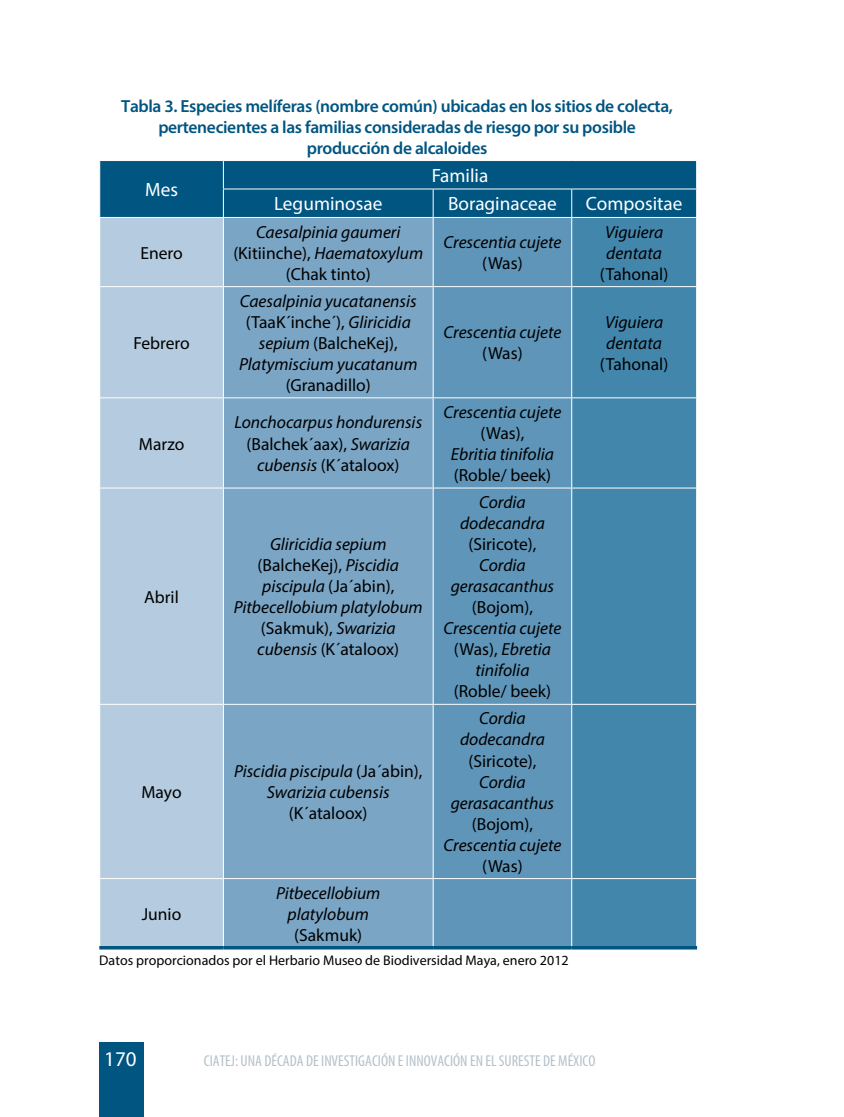
<style>
.page{position:relative;width:844px;height:1117px;background:#fff}
.page>*{position:absolute;margin:0;border:0;box-sizing:border-box;transform-origin:0 0}
.t1{font:21px "Myriad Pro";color:#fff}
.t2{font:19.25px "Myriad Pro";color:#fff}
.t3{font:italic 17.5px/21px "Myriad Pro";color:#000;text-align:center}
.t4{font:17.5px "Myriad Pro";color:#000}
.t5{font:600 17.5px/21px "Myriad Pro";letter-spacing:-.02em;color:#005581;text-align:center}
.t6{font:condensed 15.75px "Myriad Pro";color:#b5c1c9}
.t7{font:14px "Myriad Pro";color:#000}
.s1{font-style:normal}
</style>
<div class="page">
<div style="left:99px;top:1042px;width:45px;height:74px;background:#005581"></div>
<div style="left:100px;top:218px;width:123px;height:727px;background:#b5cbdf"></div>
<div style="left:224px;top:218px;width:208px;height:727px;background:#7aa5c5"></div>
<div style="left:433px;top:218px;width:138px;height:727px;background:#5f95b8"></div>
<div style="left:572px;top:218px;width:124px;height:727px;background:#4386ac"></div>
<svg style="left:99px;top:160px;width:598px;height:57px;background:#0a5b86"></svg>
<hr style="left:99px;top:286px;width:124px;height:1px;background:#fff">
<hr style="left:223px;top:286px;width:210px;height:1px;background:#fff">
<hr style="left:433px;top:286px;width:138px;height:1px;background:#fff">
<hr style="left:571px;top:286px;width:126px;height:1px;background:#fff">
<hr style="left:99px;top:397px;width:124px;height:1px;background:#fff">
<hr style="left:223px;top:397px;width:210px;height:1px;background:#fff">
<hr style="left:433px;top:397px;width:138px;height:1px;background:#fff">
<hr style="left:571px;top:397px;width:126px;height:1px;background:#fff">
<hr style="left:99px;top:487px;width:124px;height:1px;background:#fff">
<hr style="left:223px;top:487px;width:210px;height:1px;background:#fff">
<hr style="left:433px;top:487px;width:138px;height:1px;background:#fff">
<hr style="left:571px;top:487px;width:126px;height:1px;background:#fff">
<hr style="left:99px;top:703px;width:124px;height:1px;background:#fff">
<hr style="left:223px;top:703px;width:210px;height:1px;background:#fff">
<hr style="left:433px;top:703px;width:138px;height:1px;background:#fff">
<hr style="left:571px;top:703px;width:126px;height:1px;background:#fff">
<hr style="left:99px;top:877px;width:124px;height:1px;background:#fff">
<hr style="left:223px;top:877px;width:210px;height:1px;background:#fff">
<hr style="left:433px;top:877px;width:138px;height:1px;background:#fff">
<hr style="left:571px;top:877px;width:126px;height:1px;background:#fff">
<svg style="left:99px;top:945px;width:124px;height:4px"></svg>
<svg style="left:223px;top:945px;width:210px;height:4px"></svg>
<svg style="left:433px;top:945px;width:138px;height:4px"></svg>
<svg style="left:571px;top:945px;width:126px;height:4px"></svg>
<p class="t5" style="left:121px;top:96px;width:553px">Tabla 3. Especies melíferas (nombre común) ubicadas en los sitios de colecta, pertenecientes a las familias consideradas de riesgo por su posible producción de alcaloides</p>
<p class="t2" style="left:145px;top:178px;width:34px">Mes</p>
<p class="t4" style="left:140px;top:242px;width:44px">Enero</p>
<p class="t4" style="left:133px;top:332px;width:58px">Febrero</p>
<p class="t4" style="left:139px;top:433px;width:47px">Marzo</p>
<p class="t4" style="left:144px;top:586px;width:36px">Abril</p>
<p class="t4" style="left:141px;top:781px;width:42px">Mayo</p>
<p class="t4" style="left:142px;top:902px;width:41px">Junio</p>
<p class="t2" style="left:431px;top:164px;width:58px">Familia</p>
<p class="t2" style="left:274px;top:192px;width:110px">Leguminosae</p>
<p class="t2" style="left:448px;top:192px;width:110px">Boraginaceae</p>
<p class="t2" style="left:585px;top:192px;width:98px">Compositae</p>
<p class="t3" style="left:233px;top:221px;width:191px">Caesalpinia gaumeri <span class="s1">(Kitiinche),</span> Haematoxylum <span class="s1">(Chak tinto)</span></p>
<p class="t3" style="left:443px;top:231px;width:119px">Crescentia cujete</p>
<p class="t4" style="left:482px;top:252px;width:42px">(Was)</p>
<p class="t3" style="left:239px;top:290px;width:180px">Caesalpinia yucatanensis <span class="s1">(TaaK´inche´),</span> Gliricidia sepium <span class="s1">(BalcheKej),<br></span>Platymiscium yucatanum</p>
<p class="t4" style="left:286px;top:374px;width:87px">(Granadillo)</p>
<p class="t3" style="left:234px;top:412px;width:189px">Lonchocarpus hondurensis <span class="s1">(Balchek´aax),</span> Swarizia cubensis <span class="s1">(K´ataloox)</span></p>
<p class="t3" style="left:234px;top:533px;width:190px">Gliricidia sepium <span class="s1">(BalcheKej),</span> Piscidia piscipula <span class="s1">(Ja´abin),<br></span>Pitbecellobium platylobum <span class="s1">(Sakmuk),</span> Swarizia cubensis <span class="s1">(K´ataloox)</span></p>
<p class="t3" style="left:234px;top:760px;width:190px">Piscidia piscipula <span class="s1">(Ja´abin),<br></span>Swarizia cubensis</p>
<p class="t4" style="left:289px;top:802px;width:80px">(K´ataloox)</p>
<p class="t3" style="left:276px;top:881px;width:106px">Pitbecellobium platylobum</p>
<p class="t4" style="left:294px;top:923px;width:70px">(Sakmuk)</p>
<p class="t3" style="left:443px;top:321px;width:119px">Crescentia cujete</p>
<p class="t4" style="left:482px;top:342px;width:42px">(Was)</p>
<p class="t3" style="left:443px;top:401px;width:119px">Crescentia cujete</p>
<p class="t4" style="left:480px;top:422px;width:46px">(Was),</p>
<p class="t3" style="left:451px;top:443px;width:104px">Ebritia tinifolia</p>
<p class="t4" style="left:453px;top:464px;width:99px">(Roble/ beek)</p>
<p class="t3" style="left:460px;top:491px;width:86px">Cordia dodecandra</p>
<p class="t4" style="left:468px;top:533px;width:69px">(Siricote),</p>
<p class="t3" style="left:450px;top:554px;width:105px">Cordia gerasacanthus</p>
<p class="t4" style="left:471px;top:596px;width:63px">(Bojom),</p>
<p class="t3" style="left:443px;top:617px;width:119px">Crescentia cujete <span class="s1">(Was),</span> Ebretia tinifolia</p>
<p class="t4" style="left:453px;top:680px;width:99px">(Roble/ beek)</p>
<p class="t3" style="left:460px;top:707px;width:86px">Cordia dodecandra</p>
<p class="t4" style="left:468px;top:749px;width:69px">(Siricote),</p>
<p class="t3" style="left:450px;top:770px;width:105px">Cordia gerasacanthus</p>
<p class="t4" style="left:471px;top:812px;width:63px">(Bojom),</p>
<p class="t3" style="left:443px;top:833px;width:119px">Crescentia cujete</p>
<p class="t4" style="left:482px;top:854px;width:42px">(Was)</p>
<p class="t3" style="left:605px;top:221px;width:60px;text-align:left">Viguiera dentata</p>
<p class="t4" style="left:599px;top:263px;width:70px">(Tahonal)</p>
<p class="t3" style="left:605px;top:311px;width:60px;text-align:left">Viguiera dentata</p>
<p class="t4" style="left:599px;top:353px;width:70px">(Tahonal)</p>
<p class="t7" style="left:99px;top:951px;width:471px">Datos proporcionados por el Herbario Museo de Biodiversidad Maya, enero 2012</p>
<p class="t1" style="left:104px;top:1045px;width:34px">170</p>
<p class="t6" style="left:204px;top:1051px;width:393px">CIATEJ: UNA DÉCADA DE INVESTIGACIÓN E INNOVACIÓN EN EL SURESTE DE MÉXICO</p>
</div>
